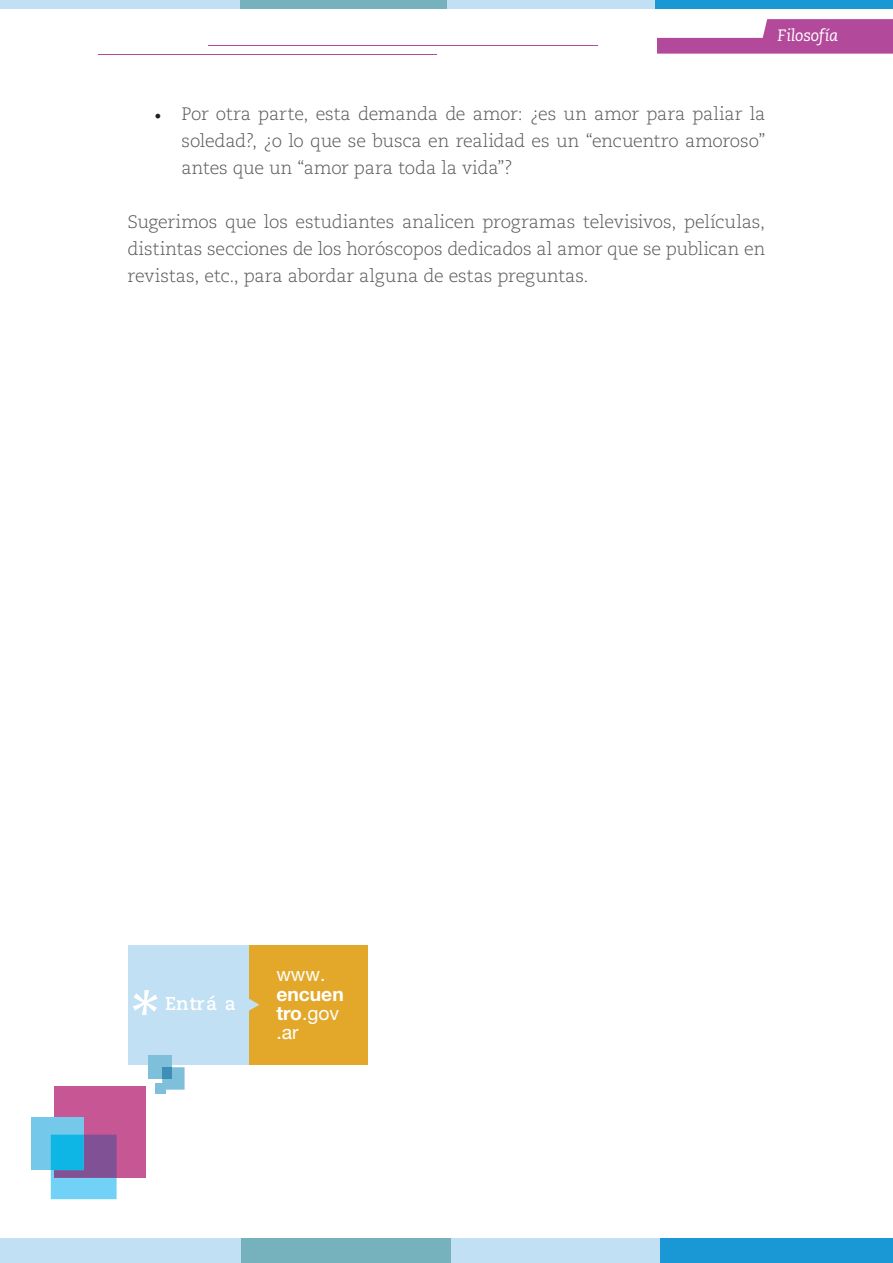
<style>
.page{position:relative;width:893px;height:1263px;background:#fff}
.page>*{position:absolute;margin:0;border:0;box-sizing:border-box;transform-origin:0 0}
.t1{font:700 19.2px/19px "Helvetica Neue LT Std";color:#fff}
.t2{font:19.2px "Helvetica Neue LT Std";color:#fff}
.t3{font:700 18.6px "Caecilia LT Std";letter-spacing:.03em;color:#fff}
.t4{font:300 18px/27px "Caecilia LT Std";letter-spacing:-.01em;color:#57585a;text-align:justify}
.t5{font:italic 16.5px "Caecilia LT Std";letter-spacing:-.01em;color:#fff}
.s1{font-family:"Minion Pro";font-weight:400;color:#231f20}
.s2{font-weight:400}
</style>
<div class="page">
<div style="left:0;top:1238px;width:241px;height:25px;background:#c2e0f4"></div>
<div style="left:241px;top:1238px;width:210px;height:25px;background:#76b2be"></div>
<div style="left:451px;top:1238px;width:209px;height:25px;background:#c2e0f4"></div>
<div style="left:660px;top:1238px;width:232px;height:25px;background:#1a98d5"></div>
<div style="left:128px;top:945px;width:122px;height:119px;background:#c2e0f4"></div>
<div style="left:250px;top:945px;width:118px;height:119px;background:#e3a82a"></div>
<svg style="left:249px;top:993px;width:10px;height:23px"></svg>
<svg style="left:133px;top:990px;width:25px;height:25px"></svg>
<div style="left:148px;top:1055px;width:24px;height:23px;background:#7ebfd9"></div>
<svg style="left:162px;top:1067px;width:23px;height:23px"></svg>
<div style="left:162px;top:1067px;width:10px;height:11px;background:#3f8eb7"></div>
<div style="left:155px;top:1083px;width:11px;height:11px;background:#7ebfd9"></div>
<div style="left:54px;top:1086px;width:91px;height:92px;background:#c75694"></div>
<div style="left:31px;top:1117px;width:53px;height:53px;background:#74c8ea"></div>
<svg style="left:51px;top:1135px;width:66px;height:64px;background:#5d97cb"></svg>
<svg style="left:657px;top:19px;width:236px;height:35px"></svg>
<hr style="left:209px;top:45px;width:389px;height:1px;background:#b3499b">
<hr style="left:98px;top:54px;width:339px;height:1px;background:#b3499b">
<div style="left:0;top:0;width:240px;height:9px;background:#c2e0f4"></div>
<div style="left:240px;top:0;width:207px;height:9px;background:#76b2be"></div>
<div style="left:447px;top:0;width:208px;height:9px;background:#c2e0f4"></div>
<div style="left:655px;top:0;width:238px;height:9px;background:#1a98d5"></div>
<p class="t5" style="left:777px;top:26px;width:62px">Filosofía</p>
<p class="t4" style="left:182px;top:101px;width:585px;text-indent:-27px"><span class="s1">•</span> Por otra parte, esta demanda de amor: ¿es un amor para paliar la soledad?, ¿o lo que se busca en realidad es un “encuentro amoroso” antes que un “amor para toda la vida”?</p>
<p class="t4" style="left:128px;top:209px;width:639px">Sugerimos que los estudiantes analicen programas televisivos, películas, distintas secciones de los horóscopos dedicados al amor que se publican en revistas, etc., para abordar alguna de estas preguntas.</p>
<p class="t3" style="left:165px;top:992px;width:72px">Entrá a</p>
<p class="t2" style="left:276px;top:963px;width:51px">www.</p>
<p class="t1" style="left:276px;top:984px;width:69px">encuen tro<span class="s2">.gov .ar</span></p>
</div>
